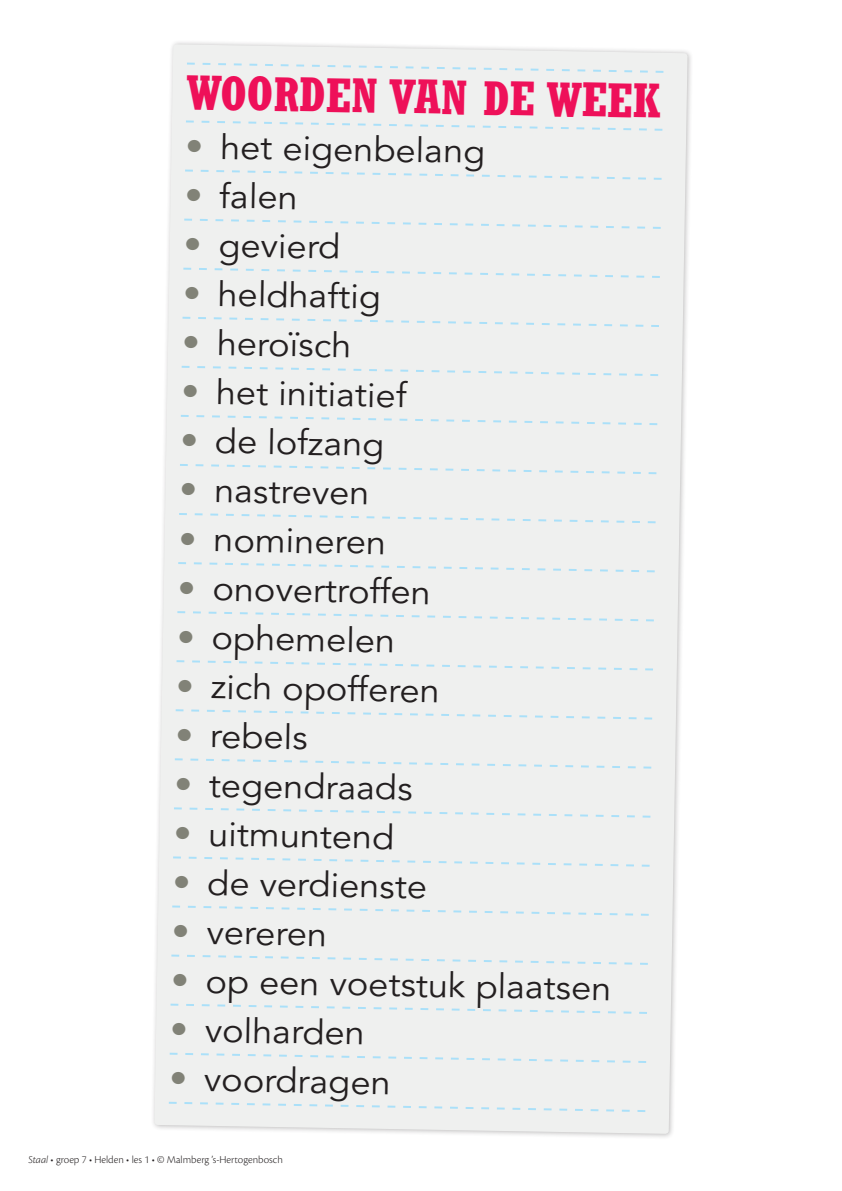
<style>
.page{position:relative;width:842px;height:1191px;background:#fff}
.page>*{position:absolute;margin:0;border:0;box-sizing:border-box;transform-origin:0 0}
.t1{font:700 condensed 48.1px "Rockwell Std";color:#ee1059}
.t2{font:34.3px "Avenir LT Std";color:#231f20;scale:1.05 1}
.t3{font:300 11px "Cronos Pro";color:#231f20}
.s1{color:#818277}
.s2{font-style:italic}
</style>
<div class="page">
<div style="left:150px;top:40px;width:544px;height:1100px;background:#231f20;opacity:.3"></div>
<div style="left:154px;top:44px;width:533px;height:1089px;background:#eff0ef"></div>
<svg style="left:185px;top:62px;width:480px;height:12px"></svg>
<svg style="left:184px;top:119px;width:480px;height:13px"></svg>
<svg style="left:183px;top:168px;width:481px;height:13px"></svg>
<svg style="left:182px;top:218px;width:481px;height:12px"></svg>
<svg style="left:181px;top:267px;width:481px;height:12px"></svg>
<svg style="left:181px;top:316px;width:480px;height:12px"></svg>
<svg style="left:180px;top:365px;width:480px;height:12px"></svg>
<svg style="left:179px;top:414px;width:480px;height:12px"></svg>
<svg style="left:178px;top:463px;width:480px;height:12px"></svg>
<svg style="left:177px;top:512px;width:481px;height:12px"></svg>
<svg style="left:176px;top:561px;width:481px;height:12px"></svg>
<svg style="left:175px;top:610px;width:481px;height:12px"></svg>
<svg style="left:175px;top:659px;width:480px;height:12px"></svg>
<svg style="left:174px;top:708px;width:480px;height:12px"></svg>
<svg style="left:173px;top:757px;width:480px;height:12px"></svg>
<svg style="left:172px;top:806px;width:480px;height:12px"></svg>
<svg style="left:171px;top:855px;width:481px;height:12px"></svg>
<svg style="left:170px;top:904px;width:481px;height:12px"></svg>
<svg style="left:169px;top:953px;width:481px;height:13px"></svg>
<svg style="left:169px;top:1002px;width:480px;height:13px"></svg>
<svg style="left:168px;top:1051px;width:480px;height:13px"></svg>
<svg style="left:167px;top:1100px;width:480px;height:13px"></svg>
<h1 class="t1" style="left:187px;top:64px;width:475px;rotate:1deg">WOORDEN VAN DE WEEK</h1>
<p class="t2" style="left:186px;top:126px;width:287px;rotate:1deg"><span class="s1">•</span> het eigenbelang</p>
<p class="t2" style="left:185px;top:175px;width:109px;rotate:1deg"><span class="s1">•</span> falen</p>
<p class="t2" style="left:184px;top:224px;width:151px;rotate:1deg"><span class="s1">•</span> gevierd</p>
<p class="t2" style="left:183px;top:274px;width:190px;rotate:1deg"><span class="s1">•</span> heldhaftig</p>
<p class="t2" style="left:182px;top:323px;width:163px;rotate:1deg"><span class="s1">•</span> heroïsch</p>
<p class="t2" style="left:182px;top:372px;width:216px;rotate:1deg"><span class="s1">•</span> het initiatief</p>
<p class="t2" style="left:181px;top:421px;width:196px;rotate:1deg"><span class="s1">•</span> de lofzang</p>
<p class="t2" style="left:180px;top:470px;width:183px;rotate:1deg"><span class="s1">•</span> nastreven</p>
<p class="t2" style="left:179px;top:519px;width:199px;rotate:1deg"><span class="s1">•</span> nomineren</p>
<p class="t2" style="left:178px;top:568px;width:242px;rotate:1deg"><span class="s1">•</span> onovertroffen</p>
<p class="t2" style="left:177px;top:617px;width:209px;rotate:1deg"><span class="s1">•</span> ophemelen</p>
<p class="t2" style="left:176px;top:666px;width:253px;rotate:1deg"><span class="s1">•</span> zich opofferen</p>
<p class="t2" style="left:176px;top:715px;width:128px;rotate:1deg"><span class="s1">•</span> rebels</p>
<p class="t2" style="left:175px;top:764px;width:228px;rotate:1deg"><span class="s1">•</span> tegendraads</p>
<p class="t2" style="left:174px;top:813px;width:212px;rotate:1deg"><span class="s1">•</span> uitmuntend</p>
<p class="t2" style="left:173px;top:862px;width:244px;rotate:1deg"><span class="s1">•</span> de verdienste</p>
<p class="t2" style="left:172px;top:911px;width:149px;rotate:1deg"><span class="s1">•</span> vereren</p>
<p class="t2" style="left:171px;top:960px;width:421px;rotate:1deg"><span class="s1">•</span> op een voetstuk plaatsen</p>
<p class="t2" style="left:170px;top:1009px;width:187px;rotate:1deg"><span class="s1">•</span> volharden</p>
<p class="t2" style="left:170px;top:1058px;width:212px;rotate:1deg"><span class="s1">•</span> voordragen</p>
<p class="t3" style="left:28px;top:1152px;width:256px"><span class="s2">Staal</span> • groep 7 • Helden • les 1 • © Malmberg ’s-Hertogenbosch</p>
</div>
